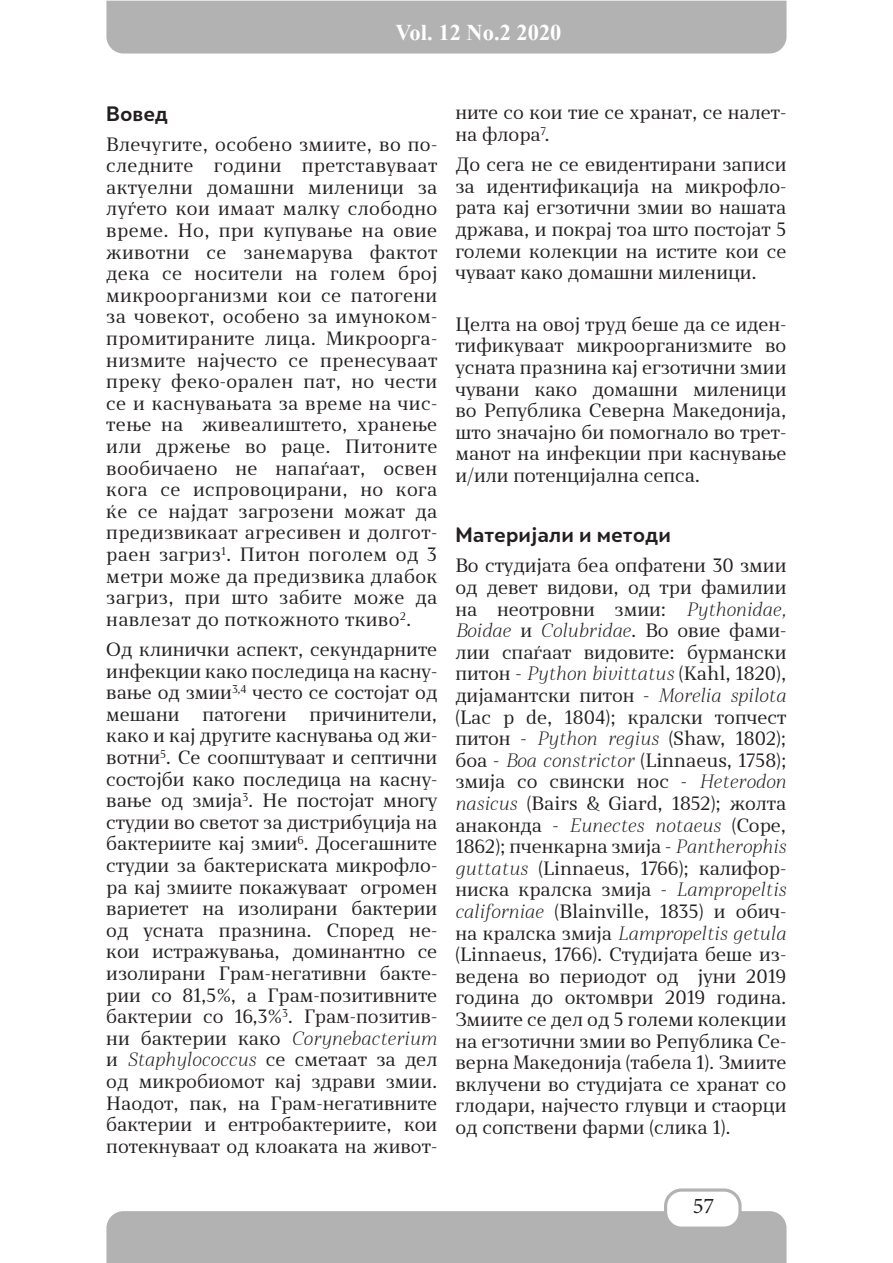
<style>
.page{position:relative;width:893px;height:1263px;background:#fff}
.page>*{position:absolute;margin:0;border:0;box-sizing:border-box;transform-origin:0 0}
.t1{font:700 22.5px "Times New Roman";color:#fff}
.t2{font:22.5px "Minion Pro";color:#231f20}
.t3{font:700 19.5px "Skola Sans";color:#231f20}
.t4{font:18px/21.6px "Skola Serif";color:#231f20;text-align:justify}
.s1{font-family:"Skola Serif It";font-weight:300}
</style>
<div class="page">
<div style="left:106px;top:1211px;width:680px;height:52px;background:#b2b2b2"></div>
<div style="left:666px;top:1190px;width:74px;height:38px;background:#fff;border-radius:16px"></div>
<div style="left:664px;top:1188px;width:78px;height:42px;border:3px solid #b2b2b2;border-radius:16px"></div>
<div style="left:106px;top:1px;width:680px;height:53px;background:#b2b2b2"></div>
<p class="t1" style="left:395px;top:17px;width:168px">Vol. 12 No.2 2020</p>
<p class="t3" style="left:106px;top:101px;width:63px">Вовед</p>
<p class="t4" style="left:106px;top:133px;width:333px">Влечугите, особено змиите, во по&shy;следните години претставуваат актуелни домашни миленици за луѓето кои имаат малку слободно време. Но, при купување на овие животни се занемарува фактот дека се носители на голем број микроорганизми кои се патогени за човекот, особено за имуноком&shy;промитираните лица. Микроорга&shy;низмите најчесто се пренесуваат преку феко-орален пат, но чести се и каснувањата за време на чис&shy;тење на живеалиштето, хранење или држење во раце. Питоните вообичаено не напаѓаат, освен кога се испровоцирани, но кога ќе се најдат загрозени можат да предизвикаат агресивен и долгот&shy;раен загриз<sup>1</sup>. Питон поголем од 3 метри може да предизвика длабок загриз, при што забите може да навлезат до поткожното ткиво<sup>2</sup>.</p>
<p class="t4" style="left:106px;top:638px;width:333px">Од клинички аспект, секундарните инфекции како последица на касну&shy;вање од змии<sup>3,4</sup> често се состојат од мешани</p>
<p class="t4" style="left:106px;top:703px;width:333px;text-indent:203px">причинители, како и кај другите каснувања од жи&shy;вотни<sup>5</sup>. Се соопштуваат и септични состојби како последица на касну&shy;вање од змија<sup>3</sup>. Не постојат многу студии во светот за дистрибуција на бактериите кај змии<sup>6</sup>. Досегашните студии за бактериската микрофло&shy;ра кај змиите покажуваат огромен вариетет на изолирани бактерии од усната празнина. Според не&shy;кои истражувања, доминантно се изолирани Грам-негативни бакте&shy;рии со 81,5%, а Грам-позитивните бактерии со 16,3%<sup>3</sup>. Грам-позитив&shy;ни бактерии како <span class="s1">Corynebacterium </span>и <span class="s1">Staphylococcus</span> се сметаат за дел од микробиомот кај здрави змии.<br>Наодот, пак, на Грам-негативните бактерии и ентробактериите, кои потекнуваат од клоаката на живот-</p>
<p class="t4" style="left:202px;top:703px;width:85px">патогени</p>
<p class="t4" style="left:455px;top:102px;width:333px">ните со кои тие се хранат, се налет&shy;на флора<sup>7</sup>.</p>
<p class="t4" style="left:455px;top:154px;width:333px">До сега не се евидентирани записи за идентификација на микрофло&shy;рата кај егзотични змии во нашата држава, и покрај тоа што постојат 5 големи колекции на истите кои се чуваат како домашни миленици.</p>
<p class="t4" style="left:455px;top:313px;width:333px">Целта на овој труд беше да се иден&shy;тификуваат микроорганизмите во усната празнина кај егзотични змии чувани како домашни миленици во Република Северна Македонија, што значајно би помогнало во трет&shy;манот на инфекции при каснување и/или потенцијална сепса.</p>
<p class="t3" style="left:455px;top:523px;width:217px">Материјали и методи</p>
<p class="t4" style="left:455px;top:555px;width:333px">Во студијата беа опфатени 30 змии од девет видови, од три фамилии на неотровни змии: <span class="s1">Pythonidae, Boidae</span> и <span class="s1">Colubridae</span>. Во овие фами&shy;лии спаѓаат видовите: бурмански питон - <span class="s1">Python bivittatus</span> (Kahl, 1820), дијамантски питон - <span class="s1">Morelia spilota </span>(Lac p de, 1804); кралски топчест питон - <span class="s1">Python regius</span> (Shaw, 1802); боа - <span class="s1">Boa constrictor</span> (Linnaeus, 1758); змија со свински нос - <span class="s1">Heterodon nasicus</span> (Bairs &amp; Giard, 1852); жолта анаконда - <span class="s1">Eunectes notaeus</span> (Cope, 1862); пченкарна змија - <span class="s1">Pantherophis guttatus</span> (Linnaeus, 1766); калифор&shy;ниска кралска змија - <span class="s1">Lampropeltis californiae</span> (Blainville, 1835) и обич&shy;на кралска змија <span class="s1">Lampropeltis getula </span>(Linnaeus, 1766). Студијата беше из&shy;ведена во периодот од јуни 2019 година до октомври 2019 година.<br>Змиите се дел од 5 големи колекции на егзотични змии во Република Се&shy;верна Македонија (табела 1). Змиите вклучени во студијата се хранат со глодари, најчесто глувци и стаорци од сопствени фарми (слика 1).</p>
<p class="t2" style="left:693px;top:1191px;width:23px">57</p>
</div>
